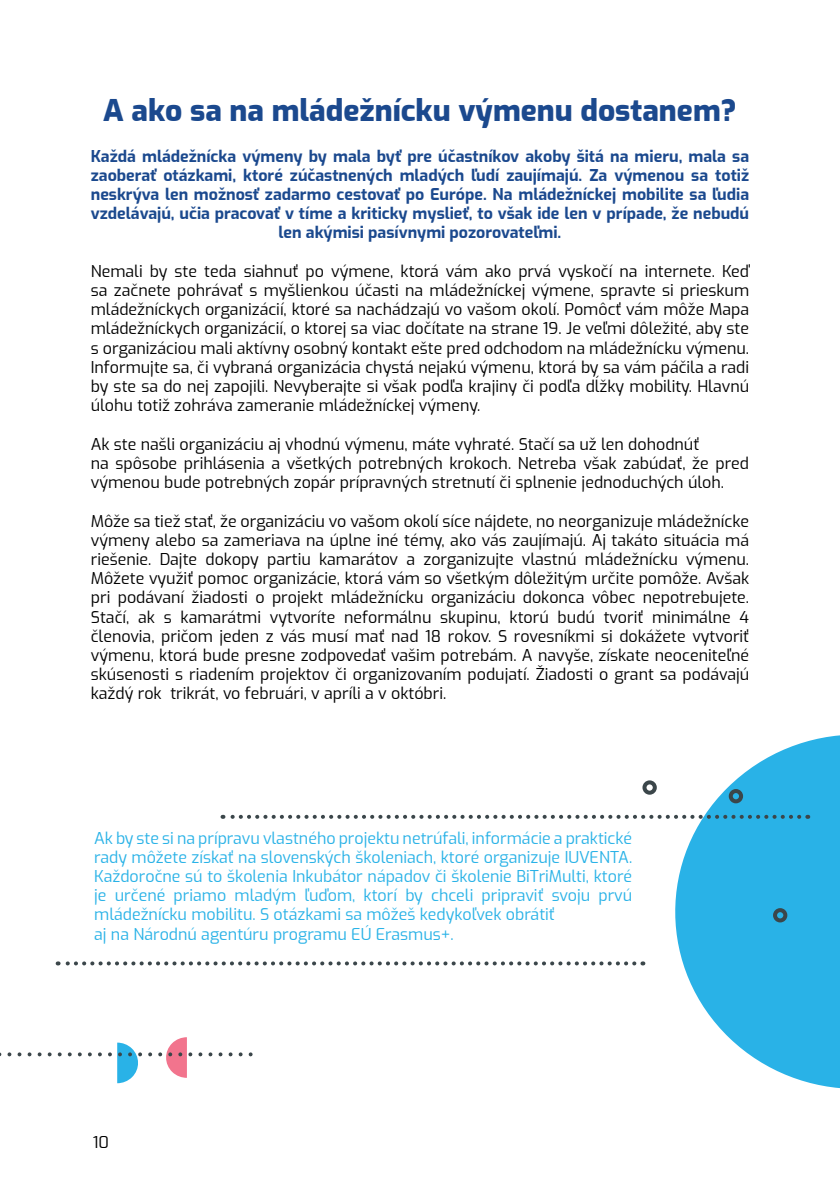
<style>
.page{position:relative;width:840px;height:1191px;background:#fff}
.page>*{position:absolute;margin:0;border:0;box-sizing:border-box;transform-origin:0 0}
.t1{font:800 30px "Exo";color:#1b498e}
.t2{font:16px/19.2px "Exo";color:#000;text-align:justify}
.t3{font:16px/19.2px "Exo";color:#29b2e7}
.t4{font:700 16px/19.2px "Exo";color:#1b498e;text-align:center}
</style>
<div class="page">
<svg style="left:656px;top:735px;width:183px;height:353px;fill:#29b2e7"></svg>
<div style="left:642px;top:780px;width:14px;height:14px;border:4px solid #3b464a;border-radius:50%"></div>
<div style="left:728px;top:789px;width:14px;height:14px;border:4px solid #3b464a;border-radius:50%"></div>
<div style="left:772px;top:908px;width:14px;height:14px;border:4px solid #3b464a;border-radius:50%"></div>
<svg style="left:222px;top:815px;width:576px;height:4px"></svg>
<svg style="left:58px;top:961px;width:576px;height:4px"></svg>
<svg style="left:0;top:1037px;width:251px;height:46px"></svg>
<h1 class="t1" style="left:103px;top:87px;width:634px">A ako sa na mládežnícku výmenu dostanem?</h1>
<p class="t4" style="left:91px;top:145px;width:659px">Každá mládežnícka výmeny by mala byť pre účastníkov akoby šitá na mieru, mala sa zaoberať otázkami, ktoré zúčastnených mladých ľudí zaujímajú. Za výmenou sa totiž neskrýva len možnosť zadarmo cestovať po Európe. Na mládežníckej mobilite sa ľudia vzdelávajú, učia pracovať v tíme a kriticky myslieť, to však ide len v prípade, že nebudú len akýmisi pasívnymi pozorovateľmi.</p>
<p class="t2" style="left:91px;top:261px;width:659px">Nemali by ste teda siahnuť po výmene, ktorá vám ako prvá vyskočí na internete. Keď sa začnete pohrávať s myšlienkou účasti na mládežníckej výmene, spravte si prieskum mládežníckych organizácií, ktoré sa nachádzajú vo vašom okolí. Pomôcť vám môže Mapa mládežníckych organizácií, o ktorej sa viac dočítate na strane 19. Je veľmi dôležité, aby ste s organizáciou mali aktívny osobný kontakt ešte pred odchodom na mládežnícku výmenu.<br>Informujte sa, či vybraná organizácia chystá nejakú výmenu, ktorá by sa vám páčila a radi by ste sa do nej zapojili. Nevyberajte si však podľa krajiny či podľa dĺžky mobility. Hlavnú úlohu totiž zohráva zameranie mládežníckej výmeny.</p>
<p class="t2" style="left:91px;top:433px;width:659px;text-align:left">Ak ste našli organizáciu aj vhodnú výmenu, máte vyhraté. Stačí sa už len dohodnúť<br>na spôsobe prihlásenia a všetkých potrebných krokoch. Netreba však zabúdať, že pred výmenou bude potrebných zopár prípravných stretnutí či splnenie jednoduchých úloh.</p>
<p class="t2" style="left:91px;top:510px;width:659px">Môže sa tiež stať, že organizáciu vo vašom okolí síce nájdete, no neorganizuje mládežnícke výmeny alebo sa zameriava na úplne iné témy, ako vás zaujímajú. Aj takáto situácia má riešenie. Dajte dokopy partiu kamarátov a zorganizujte vlastnú mládežnícku výmenu.<br>Môžete využiť pomoc organizácie, ktorá vám so všetkým dôležitým určite pomôže. Avšak pri podávaní žiadosti o projekt mládežnícku organizáciu dokonca vôbec nepotrebujete.<br>Stačí, ak s kamarátmi vytvoríte neformálnu skupinu, ktorú budú tvoriť minimálne 4 členovia, pričom jeden z vás musí mať nad 18 rokov. S rovesníkmi si dokážete vytvoriť výmenu, ktorá bude presne zodpovedať vašim potrebám. A navyše, získate neoceniteľné skúsenosti s riadením projektov či organizovaním podujatí. Žiadosti o grant sa podávajú každý rok trikrát, vo februári, v apríli a v októbri.</p>
<p class="t3" style="left:94px;top:827px;width:539px">Ak by ste si na prípravu vlastného projektu netrúfali, informácie a praktické rady môžete získať na slovenských školeniach, ktoré organizuje IUVENTA.<br>Každoročne sú to školenia Inkubátor nápadov či školenie BiTriMulti, ktoré je určené priamo mladým ľuďom, ktorí by chceli pripraviť svoju prvú mládežnícku mobilitu. S otázkami sa môžeš kedykoľvek obrátiť<br>aj na Národnú agentúru programu EÚ Erasmus+.</p>
<p class="t2" style="left:93px;top:1131px;width:18px">10</p>
</div>
